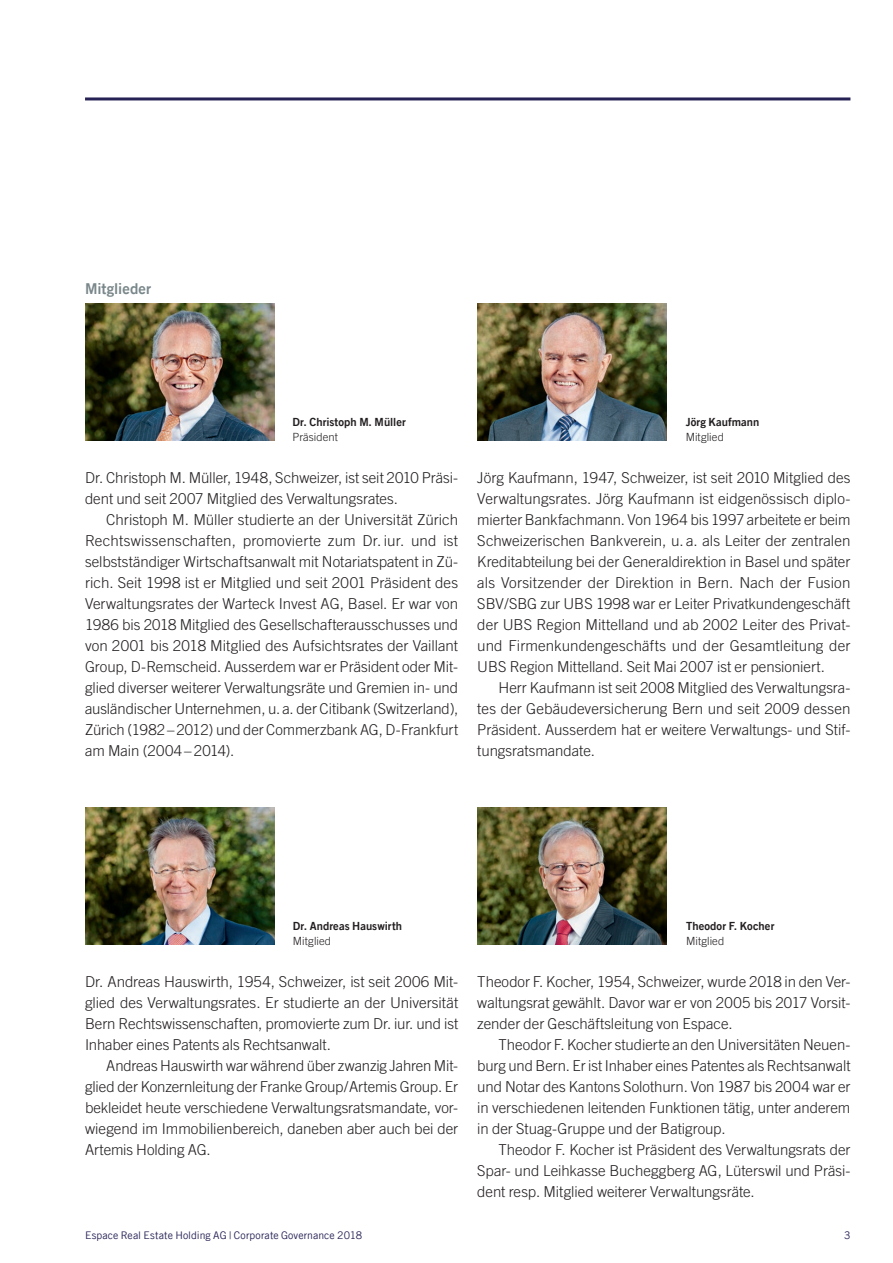
<style>
.page{position:relative;width:893px;height:1263px;background:#fff}
.page>*{position:absolute;margin:0;border:0;box-sizing:border-box;transform-origin:0 0}
.t1{font:300 15px/21px "Trade Gothic LT Com";letter-spacing:-.005em;color:#231f20;text-align:justify}
.t2{font:15px "Trade Gothic LT Com Bd 2";letter-spacing:.005em;color:#7a878a}
.t3{font:11.25px "Trade Gothic LT Com Bd 2";letter-spacing:.005em;color:#231f20}
.t4{font:300 11.25px "Trade Gothic LT Com";letter-spacing:.005em;color:#231f20}
.t5{font:10.5px "Trade Gothic LT Com";letter-spacing:.005em;color:#262255}
</style>
<div class="page">
<img style="left:85px;top:304px;width:189px;height:137px">
<img style="left:85px;top:808px;width:189px;height:137px">
<img style="left:477px;top:304px;width:189px;height:137px">
<img style="left:477px;top:808px;width:189px;height:137px">
<hr style="left:85px;top:97px;width:765px;height:3px;background:#262255">
<p class="t2" style="left:85px;top:279px;width:68px">Mitglieder</p>
<p class="t3" style="left:293px;top:415px;width:115px">Dr. Christoph M. Müller</p>
<p class="t4" style="left:293px;top:430px;width:47px">Präsident</p>
<p class="t1" style="left:85px;top:467px;width:375px">Dr. Christoph M. Müller, 1948, Schweizer, ist seit 2010 Präsi&shy;dent und seit 2007 Mitglied des Verwaltungsrates.</p>
<p class="t1" style="left:85px;top:509px;width:375px;text-indent:21px">Christoph M. Müller studierte an der Universität Zürich Rechtswissenschaften, promovierte zum Dr. iur. und ist selbstständiger Wirtschaftsanwalt mit Notariatspatent in Zü&shy;rich. Seit 1998 ist er Mitglied und seit 2001 Präsident des Verwaltungsrates der Warteck Invest AG, Basel. Er war von 1986 bis 2018 Mitglied des Gesellschafterausschusses und von 2001 bis 2018 Mitglied des Aufsichtsrates der Vaillant Group, D-Remscheid. Ausserdem war er Präsident oder Mit&shy;glied diverser weiterer Verwaltungsräte und Gremien in- und ausländischer Unternehmen, u. a. der Citibank (Switzerland), Zürich (1982–2012) und der Commerzbank AG, D-Frankfurt am Main (2004–2014).</p>
<p class="t3" style="left:686px;top:415px;width:75px">Jörg Kaufmann</p>
<p class="t4" style="left:686px;top:430px;width:40px">Mitglied</p>
<p class="t1" style="left:477px;top:467px;width:375px">Jörg Kaufmann, 1947, Schweizer, ist seit 2010 Mitglied des Verwaltungsrates. Jörg Kaufmann ist eidgenössisch diplo&shy;mierter Bankfachmann. Von 1964 bis 1997 arbeitete er beim Schweizerischen Bankverein, u. a. als Leiter der zentralen Kreditabteilung bei der Generaldirektion in Basel und später als Vorsitzender der Direktion in Bern. Nach der Fusion SBV/SBG zur UBS 1998 war er Leiter Privatkundengeschäft der UBS Region Mittelland und ab 2002 Leiter des Privat&shy;und Firmenkundengeschäfts und der Gesamtleitung der UBS Region Mittelland. Seit Mai 2007 ist er pensioniert.</p>
<p class="t1" style="left:477px;top:677px;width:375px;text-indent:21px">Herr Kaufmann ist seit 2008 Mitglied des Verwaltungsra&shy;tes der Gebäudeversicherung Bern und seit 2009 dessen Präsident. Ausserdem hat er weitere Verwaltungs- und Stif&shy;tungsratsmandate.</p>
<p class="t3" style="left:293px;top:919px;width:111px">Dr. Andreas Hauswirth</p>
<p class="t4" style="left:293px;top:934px;width:40px">Mitglied</p>
<p class="t1" style="left:85px;top:971px;width:375px">Dr. Andreas Hauswirth, 1954, Schweizer, ist seit 2006 Mit&shy;glied des Verwaltungsrates. Er studierte an der Universität Bern Rechtswissenschaften, promovierte zum Dr. iur. und ist Inhaber eines Patents als Rechtsanwalt.</p>
<p class="t1" style="left:85px;top:1055px;width:375px;text-indent:21px">Andreas Hauswirth war während über zwanzig Jahren Mit&shy;glied der Konzernleitung der Franke Group/Artemis Group. Er bekleidet heute verschiedene Verwaltungsratsmandate, vor&shy;wiegend im Immobilienbereich, daneben aber auch bei der Artemis Holding AG.</p>
<p class="t3" style="left:686px;top:919px;width:90px">Theodor F. Kocher</p>
<p class="t4" style="left:686px;top:934px;width:40px">Mitglied</p>
<p class="t1" style="left:477px;top:971px;width:375px">Theodor F. Kocher, 1954, Schweizer, wurde 2018 in den Ver&shy;waltungsrat gewählt. Davor war er von 2005 bis 2017 Vorsit&shy;zender der Geschäftsleitung von Espace.</p>
<p class="t1" style="left:477px;top:1034px;width:375px;text-indent:21px">Theodor F. Kocher studierte an den Universitäten Neuen&shy;burg und Bern. Er ist Inhaber eines Patentes als Rechtsanwalt und Notar des Kantons Solothurn. Von 1987 bis 2004 war er in verschiedenen leitenden Funktionen tätig, unter anderem in der Stuag-Gruppe und der Batigroup.</p>
<p class="t1" style="left:477px;top:1139px;width:375px;text-indent:21px">Theodor F. Kocher ist Präsident des Verwaltungsrats der Spar- und Leihkasse Bucheggberg AG, Lüterswil und Präsi&shy;dent resp. Mitglied weiterer Verwaltungsräte.</p>
<p class="t5" style="left:85px;top:1229px;width:279px">Espace Real Estate Holding AG | Corporate Governance 2018</p>
<p class="t5" style="left:844px;top:1229px;width:8px">3</p>
</div>
